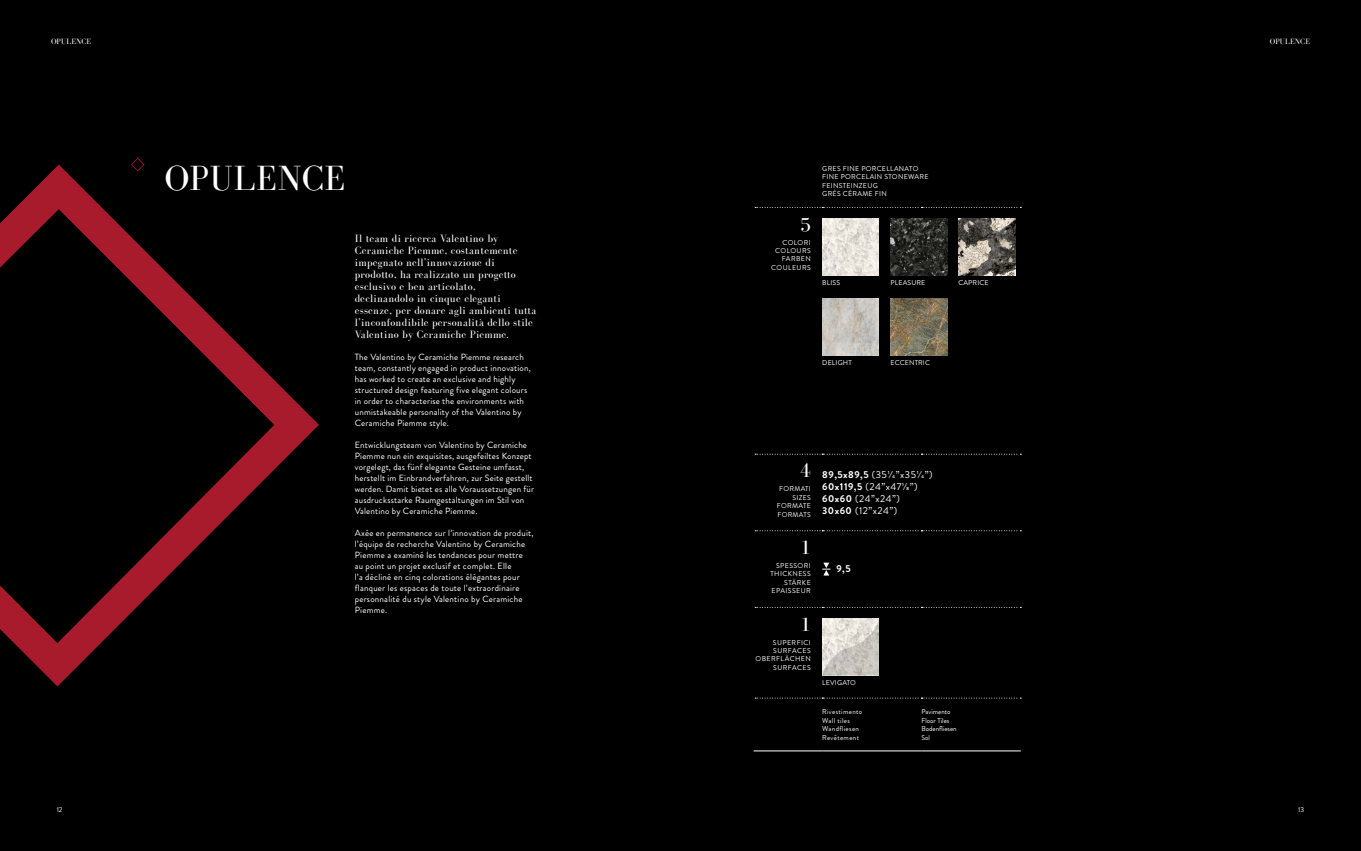
<style>
.page{position:relative;width:1361px;height:851px;background:#fff}
.page>*{position:absolute;margin:0;border:0;box-sizing:border-box;transform-origin:0 0}
.t1{font:36px "Bodoni FLF";letter-spacing:.025em;color:#fff}
.t2{font:20px "Bodoni FLF";color:#fff}
.t3{font:11px/12px "Bodoni FLF";letter-spacing:.025em;color:#fff}
.t4{font:10px/12px "Brandon Grotesque";letter-spacing:.05em;color:#fff}
.t5{font:700 10px "Brandon Grotesque";color:#fff}
.t6{font:9px/11px "Brandon Grotesque";letter-spacing:.02em;color:#fff}
.t7{font:8px "Bodoni FLF";letter-spacing:.025em;color:#fff}
.t8{font:7px/8.4px "Brandon Grotesque";letter-spacing:.04em;color:#fff}
.t9{font:7px/8.4px "Brandon Grotesque";letter-spacing:.06em;color:#fff;text-align:right}
.t10{font:7px "Brandon Grotesque";letter-spacing:.02em;color:#fff}
.t11{font:7px/8.4px "Brandon Grotesque";color:#fff}
.s1{font-weight:700}
</style>
<div class="page">
<div style="left:0;top:0;width:1361px;height:850px;background:#000"></div>
<svg style="left:755px;top:207px;width:266px;height:1px"></svg>
<svg style="left:755px;top:453px;width:266px;height:1px"></svg>
<svg style="left:755px;top:530px;width:266px;height:1px"></svg>
<svg style="left:755px;top:607px;width:266px;height:1px"></svg>
<svg style="left:755px;top:697px;width:266px;height:1px"></svg>
<hr style="left:753px;top:750px;width:69px;height:1px;background:#fff">
<hr style="left:822px;top:750px;width:99px;height:1px;background:#fff">
<hr style="left:921px;top:750px;width:99px;height:1px;background:#fff">
<img style="left:822px;top:219px;width:57px;height:56px">
<img style="left:890px;top:219px;width:57px;height:56px">
<img style="left:958px;top:219px;width:57px;height:56px">
<img style="left:822px;top:299px;width:57px;height:56px">
<img style="left:890px;top:299px;width:57px;height:56px">
<svg style="left:822px;top:562px;width:8px;height:13px"></svg>
<svg style="left:822px;top:618px;width:57px;height:57px;background:#d6d2ca"></svg>
<svg style="left:131px;top:158px;width:13px;height:6px"></svg>
<svg style="left:0;top:164px;width:319px;height:522px"></svg>
<p class="t7" style="left:51px;top:37px;width:42px">OPULENCE</p>
<h1 class="t1" style="left:164px;top:158px;width:182px">OPULENCE</h1>
<p class="t3" style="left:355px;top:233px;width:183px">Il team di ricerca Valentino by Ceramiche Piemme, costantemente impegnato nell’innovazione di prodotto, ha realizzato un progetto esclusivo e ben articolato, declinandolo in cinque eleganti essenze, per donare agli ambienti tutta l’inconfondibile personalità dello stile Valentino by Ceramiche Piemme.</p>
<p class="t6" style="left:355px;top:352px;width:177px">The Valentino by Ceramiche Piemme research team, constantly engaged in product innovation, has worked to create an exclusive and highly structured design featuring five elegant colours in order to characterise the environments with unmistakeable personality of the Valentino by Ceramiche Piemme style.</p>
<p class="t6" style="left:355px;top:440px;width:181px">Entwicklungsteam von Valentino by Ceramiche Piemme nun ein exquisites, ausgefeiltes Konzept vorgelegt, das fünf elegante Gesteine umfasst, herstellt im Einbrandverfahren, zur Seite gestellt werden. Damit bietet es alle Voraussetzungen für ausdrucksstarke Raumgestaltungen im Stil von Valentino by Ceramiche Piemme.</p>
<p class="t6" style="left:355px;top:528px;width:180px">Axée en permanence sur l’innovation de produit, l’équipe de recherche Valentino by Ceramiche Piemme a examiné les tendances pour mettre au point un projet exclusif et complet. Elle<br>l’a décliné en cinq colorations élégantes pour flanquer les espaces de toute l’extraordinaire personnalité du style Valentino by Ceramiche Piemme.</p>
<p class="t8" style="left:57px;top:805px;width:7px">12</p>
<h2 class="t2" style="left:800px;top:213px;width:12px">5</h2>
<p class="t9" style="left:771px;top:238px;width:41px">COLORI<br>COLOURS<br>FARBEN<br>COULEURS</p>
<p class="t8" style="left:822px;top:164px;width:108px">GRES FINE PORCELLANATO<br>FINE PORCELAIN STONEWARE<br>FEINSTEINZEUG<br>GRÈS CÉRAME FIN</p>
<p class="t8" style="left:822px;top:278px;width:19px">BLISS</p>
<p class="t10" style="left:890px;top:277px;width:36px">PLEASURE</p>
<p class="t10" style="left:958px;top:277px;width:32px">CAPRICE</p>
<p class="t10" style="left:822px;top:357px;width:31px">DELIGHT</p>
<p class="t10" style="left:890px;top:357px;width:41px">ECCENTRIC</p>
<h2 class="t2" style="left:800px;top:460px;width:12px">4</h2>
<p class="t8" style="left:777px;top:485px;width:35px;text-align:right">FORMATI<br>SIZES<br>FORMATE<br>FORMATS</p>
<p class="t4" style="left:822px;top:468px;width:112px"><span class="s1">89,5x89,5</span> (351/4”x351/4”)<br><span class="s1">60x119,5</span> (24”x471/8”)<br><span class="s1">60x60</span> (24”x24”)<br><span class="s1">30x60</span> (12”x24”)</p>
<h2 class="t2" style="left:800px;top:536px;width:12px">1</h2>
<p class="t9" style="left:770px;top:561px;width:42px">SPESSORI<br>THICKNESS<br>STÄRKE<br>EPAISSEUR</p>
<p class="t5" style="left:836px;top:561px;width:16px">9,5</p>
<h2 class="t2" style="left:800px;top:613px;width:12px">1</h2>
<p class="t9" style="left:755px;top:638px;width:57px">SUPERFICI<br>SURFACES<br>OBERFLÄCHEN<br>SURFACES</p>
<p class="t10" style="left:822px;top:677px;width:35px">LEVIGATO</p>
<p class="t8" style="left:822px;top:707px;width:42px">Rivestimento<br>Wall tiles<br>Wandfliesen<br>Revêtement</p>
<p class="t11" style="left:921px;top:707px;width:37px">Pavimento<br>Floor Tiles<br>Bodenfliesen<br>Sol</p>
<p class="t7" style="left:1269px;top:37px;width:42px">OPULENCE</p>
<p class="t8" style="left:1298px;top:805px;width:8px">13</p>
</div>
